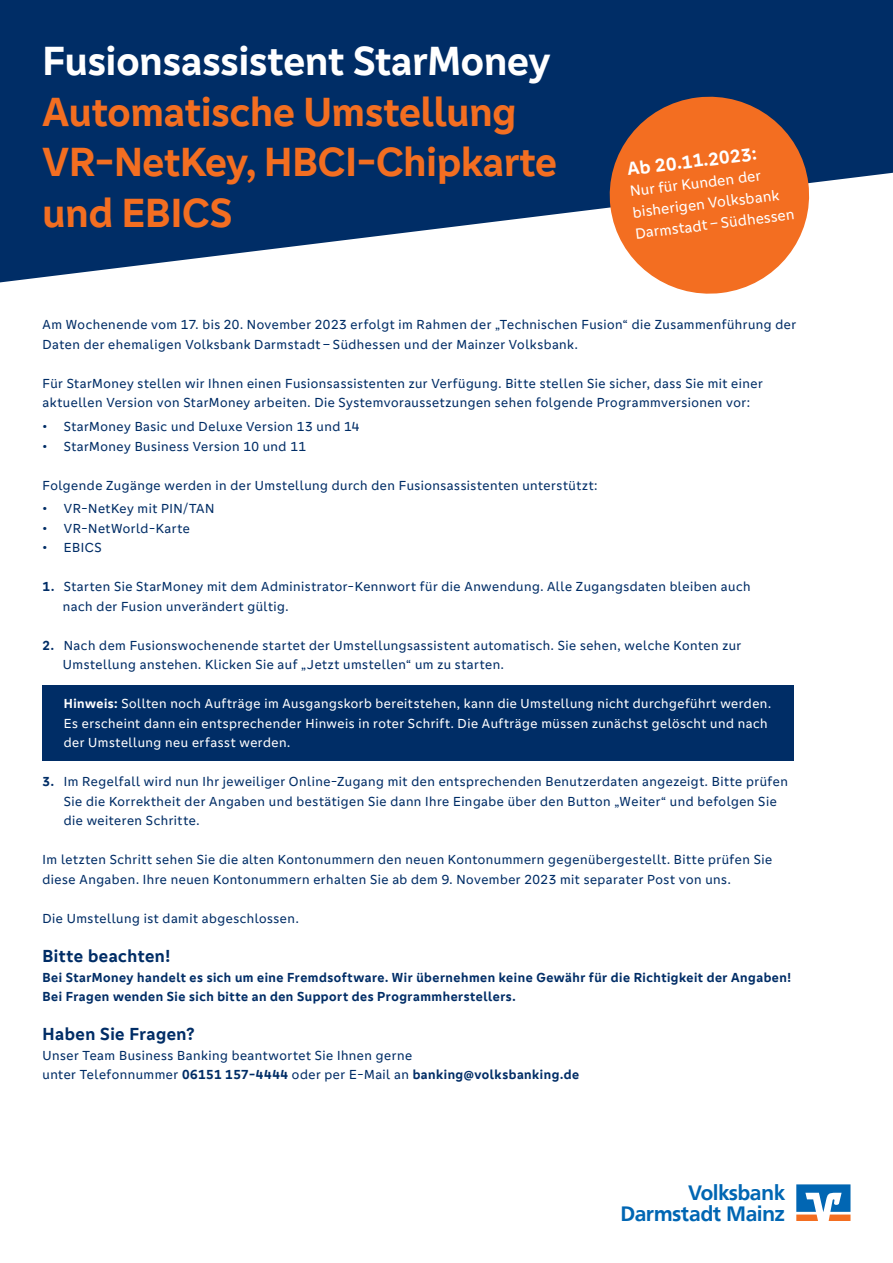
<style>
.page{position:relative;width:893px;height:1263px;background:#fff}
.page>*{position:absolute;margin:0;border:0;box-sizing:border-box;transform-origin:0 0}
.t1{font:700 42px/50.4px "Genos GFG";color:#f36e21}
.t2{font:700 42px "Genos GFG";color:#fff}
.t3{font:700 20.7px/20.7px "Frutiger VR";color:#0166b3;text-align:right}
.t4{font:700 18.9px "Genos GFG";color:#fff}
.t5{font:700 18px "Genos GFG";letter-spacing:.025em;color:#002d66}
.t6{font:15.3px/21.1px "Genos GFG";color:#fff}
.t7{font:13.5px/19.5px "Genos GFG";letter-spacing:.035em;color:#002d66}
.t8{font:13.5px/19.5px "Genos GFG";letter-spacing:.035em;color:#fff}
.t9{font:700 13.5px/19.5px "Genos GFG";letter-spacing:.04em;color:#002d66}
.s1{font-weight:700}
</style>
<div class="page">
<div style="left:43px;top:685px;width:751px;height:76px;background:#002d66"></div>
<svg style="left:0;top:0;width:893px;height:282px;fill:#002d66"></svg>
<svg style="left:796px;top:1184px;width:54px;height:37px"></svg>
<svg style="left:604px;top:91px;width:211px;height:203px"></svg>
<h1 class="t2" style="left:43px;top:37px;width:509px">Fusionsassistent StarMoney</h1>
<h1 class="t1" style="left:43px;top:87px;width:516px">Automatische Umstellung<br>VR-NetKey, HBCI-Chipkarte und EBICS</h1>
<h3 class="t4" style="left:626px;top:158px;width:132px;rotate:-7deg">Ab 20.11.2023:</h3>
<p class="t6" style="left:629px;top:181px;width:162px;rotate:-7deg">Nur für Kunden der bisherigen Volksbank<br>Darmstadt – Südhessen</p>
<p class="t7" style="left:43px;top:315px;width:755px">Am Wochenende vom 17. bis 20. November 2023 erfolgt im Rahmen der „Technischen Fusion“ die Zusammenführung der<br>Daten der ehemaligen Volksbank Darmstadt – Südhessen und der Mainzer Volksbank.</p>
<p class="t7" style="left:43px;top:374px;width:722px">Für StarMoney stellen wir Ihnen einen Fusionsassistenten zur Verfügung. Bitte stellen Sie sicher, dass Sie mit einer aktuellen Version von StarMoney arbeiten. Die Systemvoraussetzungen sehen folgende Programmversionen vor:</p>
<p class="t7" style="left:43px;top:417px;width:318px"><span class="s1">•</span> StarMoney Basic und Deluxe Version 13 und 14</p>
<p class="t7" style="left:43px;top:436px;width:265px"><span class="s1">•</span> StarMoney Business Version 10 und 11</p>
<p class="t7" style="left:43px;top:475px;width:557px">Folgende Zugänge werden in der Umstellung durch den Fusionsassistenten unterstützt:</p>
<p class="t7" style="left:43px;top:499px;width:173px"><span class="s1">•</span> VR-NetKey mit PIN/TAN</p>
<p class="t7" style="left:43px;top:519px;width:149px"><span class="s1">•</span> VR-NetWorld-Karte</p>
<p class="t7" style="left:43px;top:538px;width:61px"><span class="s1">•</span> EBICS</p>
<p class="t7" style="left:63px;top:577px;width:689px;text-indent:-20px"><span class="s1">1.</span> Starten Sie StarMoney mit dem Administrator-Kennwort für die Anwendung. Alle Zugangsdaten bleiben auch nach der Fusion unverändert gültig.</p>
<p class="t7" style="left:63px;top:636px;width:680px;text-indent:-20px"><span class="s1">2.</span> Nach dem Fusionswochenende startet der Umstellungsassistent automatisch. Sie sehen, welche Konten zur<br>Umstellung anstehen. Klicken Sie auf „Jetzt umstellen“ um zu starten.</p>
<p class="t8" style="left:64px;top:694px;width:709px"><span class="s1">Hinweis:</span> Sollten noch Aufträge im Ausgangskorb bereitstehen, kann die Umstellung nicht durchgeführt werden.<br>Es erscheint dann ein entsprechender Hinweis in roter Schrift. Die Aufträge müssen zunächst gelöscht und nach der Umstellung neu erfasst werden.</p>
<p class="t7" style="left:64px;top:772px;width:725px;text-indent:-21px"><span class="s1">3.</span> Im Regelfall wird nun Ihr jeweiliger Online-Zugang mit den entsprechenden Benutzerdaten angezeigt. Bitte prüfen<br>Sie die Korrektheit der Angaben und bestätigen Sie dann Ihre Eingabe über den Button „Weiter“ und befolgen Sie die weiteren Schritte.</p>
<p class="t7" style="left:43px;top:850px;width:731px">Im letzten Schritt sehen Sie die alten Kontonummern den neuen Kontonummern gegenübergestellt. Bitte prüfen Sie diese Angaben. Ihre neuen Kontonummern erhalten Sie ab dem 9. November 2023 mit separater Post von uns.</p>
<p class="t7" style="left:43px;top:909px;width:258px">Die Umstellung ist damit abgeschlossen.</p>
<h3 class="t5" style="left:43px;top:945px;width:129px">Bitte beachten!</h3>
<p class="t9" style="left:43px;top:967px;width:750px">Bei StarMoney handelt es sich um eine Fremdsoftware. Wir übernehmen keine Gewähr für die Richtigkeit der Angaben!<br>Bei Fragen wenden Sie sich bitte an den Support des Programmherstellers.</p>
<h3 class="t5" style="left:43px;top:1023px;width:153px">Haben Sie Fragen?</h3>
<p class="t7" style="left:43px;top:1045px;width:538px">Unser Team Business Banking beantwortet Sie Ihnen gerne<br>unter Telefonnummer <span class="s1">06151 157-4444</span> oder per E-Mail an <span class="s1">banking@volksbanking.de</span></p>
<h2 class="t3" style="left:621px;top:1182px;width:165px">Volksbank<br>Darmstadt Mainz</h2>
</div>
